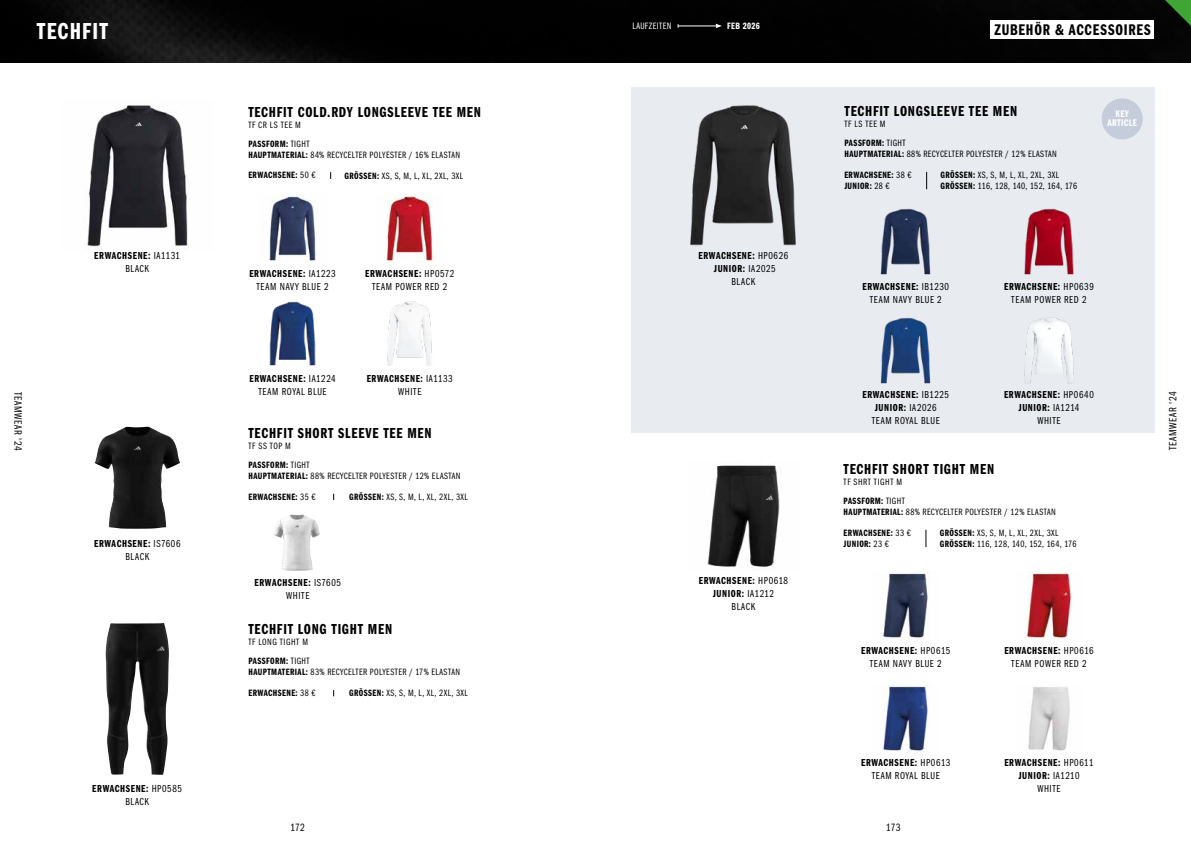
<style>
.page{position:relative;width:1191px;height:842px;background:#fff}
.page>*{position:absolute;margin:0;border:0;box-sizing:border-box;transform-origin:0 0}
.t1{font:24px "Franklin Gothic LT Pro Dm Cm";letter-spacing:.05em;color:#fff}
.t2{font:16px "Franklin Gothic LT Pro Dm Cm";letter-spacing:.05em;color:#000}
.t3{font:15px "Franklin Gothic LT Pro Dm Cm";letter-spacing:.055em;color:#000}
.t4{font:11px "Franklin Gothic LT Pro Bk Cm";letter-spacing:.06em;color:#000}
.t5{font:10.5px/13px "Franklin Gothic LT Pro Dm Cm";letter-spacing:.055em;color:#000;text-align:center}
.t6{font:10.5px "Franklin Gothic LT Pro Bk Cm";letter-spacing:.065em;color:#000}
.t7{font:10px/9.1px "Franklin Gothic LT Pro Dm Cm";letter-spacing:.03em;color:#fff;text-align:center}
.t8{font:9.5px/11px "Franklin Gothic LT Pro Bk Cm";letter-spacing:.05em;color:#000}
.t9{font:9.5px/11px "Franklin Gothic LT Pro Dm Cm";letter-spacing:.04em;color:#000}
.t10{font:9.5px "Franklin Gothic LT Pro Bk Cm";letter-spacing:.07em;color:#000}
.t11{font:9.5px "Franklin Gothic LT Pro Bk Cm";letter-spacing:.05em;color:#fff}
.t12{font:9.5px "Franklin Gothic LT Pro Dm Cm";letter-spacing:.045em;color:#fff}
.s1{font-family:"Franklin Gothic LT Pro Bk Cm"}
.s2{font-family:"Franklin Gothic LT Pro Dm Cm"}
</style>
<div class="page">
<img style="left:0;top:0;width:1191px;height:62px">
<div style="left:631px;top:87px;width:523px;height:345px;background:#e8ebf0"></div>
<div style="left:1101px;top:98px;width:41px;height:41px;background:#c5ccda;border-radius:50%"></div>
<img style="left:85px;top:105px;width:103px;height:143px">
<img style="left:386px;top:194px;width:47px;height:68px">
<img style="left:269px;top:194px;width:47px;height:68px">
<img style="left:269px;top:301px;width:47px;height:65px">
<img style="left:387px;top:301px;width:45px;height:65px">
<img style="left:273px;top:514px;width:47px;height:57px">
<img style="left:105px;top:623px;width:64px;height:152px">
<img style="left:95px;top:427px;width:85px;height:102px">
<img style="left:690px;top:105px;width:106px;height:141px">
<img style="left:880px;top:208px;width:51px;height:67px">
<img style="left:880px;top:318px;width:51px;height:66px">
<img style="left:1024px;top:317px;width:50px;height:67px">
<img style="left:1024px;top:208px;width:50px;height:67px">
<img style="left:707px;top:465px;width:73px;height:102px">
<img style="left:883px;top:573px;width:46px;height:66px">
<img style="left:883px;top:685px;width:46px;height:67px">
<img style="left:1026px;top:572px;width:46px;height:67px">
<img style="left:1028px;top:687px;width:42px;height:64px">
<svg style="left:1165px;top:0;width:26px;height:26px"></svg>
<svg style="left:926px;top:172px;width:1px;height:17px"></svg>
<svg style="left:925px;top:530px;width:1px;height:17px"></svg>
<div style="left:990px;top:20px;width:164px;height:19px;background:#fff"></div>
<hr style="left:678px;top:26px;width:39px;height:1px;background:#fff">
<svg style="left:715px;top:24px;width:7px;height:4px"></svg>
<h1 class="t1" style="left:37px;top:18px;width:73px">TECHFIT</h1>
<p class="t5" style="left:94px;top:249px;width:87px">ERWACHSENE: <span class="s1">IA1131</span></p>
<p class="t6" style="left:125px;top:263px;width:25px">BLACK</p>
<h3 class="t3" style="left:248px;top:103px;width:234px">TECHFIT COLD.RDY LONGSLEEVE TEE MEN</h3>
<p class="t8" style="left:248px;top:119px;width:54px">TF CR LS TEE M</p>
<p class="t9" style="left:248px;top:138px;width:63px">PASSFORM: <span class="s1">TIGHT</span></p>
<p class="t8" style="left:248px;top:149px;width:213px"><span class="s2">HAUPTMATERIAL:</span> 84% RECYCELTER POLYESTER / 16% ELASTAN</p>
<p class="t9" style="left:248px;top:170px;width:69px">ERWACHSENE: <span class="s1">50 €</span></p>
<p class="t8" style="left:344px;top:170px;width:120px"><span class="s2">GRÖSSEN:</span> XS, S, M, L, XL, 2XL, 3XL</p>
<p class="t5" style="left:249px;top:267px;width:88px">ERWACHSENE: <span class="s1">IA1223</span></p>
<p class="t6" style="left:256px;top:280px;width:73px">TEAM NAVY BLUE 2</p>
<p class="t5" style="left:365px;top:267px;width:91px">ERWACHSENE: <span class="s1">HP0572</span></p>
<p class="t6" style="left:372px;top:280px;width:77px">TEAM POWER RED 2</p>
<p class="t11" style="left:632px;top:21px;width:41px">LAUFZEITEN</p>
<p class="t12" style="left:727px;top:21px;width:34px">FEB 2026</p>
<p class="t5" style="left:698px;top:249px;width:91px">ERWACHSENE: <span class="s1">HP0626<br></span>JUNIOR: <span class="s1">IA2025</span></p>
<p class="t6" style="left:731px;top:276px;width:25px">BLACK</p>
<h2 class="t2" style="left:994px;top:21px;width:158px">ZUBEHÖR &amp; ACCESSOIRES</h2>
<h3 class="t3" style="left:844px;top:103px;width:174px">TECHFIT LONGSLEEVE TEE MEN</h3>
<p class="t8" style="left:844px;top:118px;width:42px">TF LS TEE M</p>
<p class="t9" style="left:844px;top:138px;width:63px">PASSFORM: <span class="s1">TIGHT</span></p>
<p class="t8" style="left:844px;top:149px;width:214px"><span class="s2">HAUPTMATERIAL:</span> 88% RECYCELTER POLYESTER / 12% ELASTAN</p>
<p class="t9" style="left:844px;top:170px;width:69px">ERWACHSENE: <span class="s1">38 €<br></span>JUNIOR: <span class="s1">28 €</span></p>
<p class="t8" style="left:940px;top:170px;width:138px"><span class="s2">GRÖSSEN:</span> XS, S, M, L, XL, 2XL, 3XL<br><span class="s2">GRÖSSEN:</span> 116, 128, 140, 152, 164, 176</p>
<p class="t7" style="left:1107px;top:109px;width:31px">KEY<br>ARTICLE</p>
<p class="t5" style="left:862px;top:280px;width:88px">ERWACHSENE: <span class="s1">IB1230</span></p>
<p class="t6" style="left:869px;top:294px;width:73px">TEAM NAVY BLUE 2</p>
<p class="t5" style="left:1004px;top:280px;width:91px">ERWACHSENE: <span class="s1">HP0639</span></p>
<p class="t6" style="left:1011px;top:293px;width:77px">TEAM POWER RED 2</p>
<p class="t5" style="left:249px;top:372px;width:88px">ERWACHSENE: <span class="s1">IA1224</span></p>
<p class="t6" style="left:258px;top:386px;width:70px">TEAM ROYAL BLUE</p>
<p class="t5" style="left:367px;top:372px;width:88px">ERWACHSENE: <span class="s1">IA1133</span></p>
<p class="t6" style="left:398px;top:386px;width:25px">WHITE</p>
<p class="t5" style="left:862px;top:388px;width:88px">ERWACHSENE: <span class="s1">IB1225<br></span>JUNIOR: <span class="s1">IA2026</span></p>
<p class="t6" style="left:871px;top:415px;width:70px">TEAM ROYAL BLUE</p>
<p class="t5" style="left:1004px;top:388px;width:91px">ERWACHSENE: <span class="s1">HP0640<br></span>JUNIOR: <span class="s1">IA1214</span></p>
<p class="t6" style="left:1037px;top:415px;width:25px">WHITE</p>
<p class="t4" style="left:24px;top:392px;width:60px;rotate:90deg">TEAMWEAR '24</p>
<p class="t4" style="left:1166px;top:450px;width:60px;rotate:-90deg">TEAMWEAR '24</p>
<h3 class="t3" style="left:248px;top:424px;width:185px">TECHFIT SHORT SLEEVE TEE MEN</h3>
<p class="t8" style="left:248px;top:440px;width:44px">TF SS TOP M</p>
<p class="t5" style="left:94px;top:537px;width:88px">ERWACHSENE: <span class="s1">IS7606</span></p>
<p class="t6" style="left:126px;top:551px;width:25px">BLACK</p>
<p class="t5" style="left:92px;top:782px;width:91px">ERWACHSENE: <span class="s1">HP0585</span></p>
<p class="t6" style="left:125px;top:796px;width:25px">BLACK</p>
<p class="t9" style="left:248px;top:459px;width:63px">PASSFORM: <span class="s1">TIGHT</span></p>
<p class="t8" style="left:248px;top:470px;width:214px"><span class="s2">HAUPTMATERIAL:</span> 88% RECYCELTER POLYESTER / 12% ELASTAN</p>
<p class="t9" style="left:248px;top:491px;width:69px">ERWACHSENE: <span class="s1">35 €</span></p>
<p class="t8" style="left:349px;top:492px;width:120px"><span class="s2">GRÖSSEN:</span> XS, S, M, L, XL, 2XL, 3XL</p>
<p class="t5" style="left:254px;top:576px;width:88px">ERWACHSENE: <span class="s1">IS7605</span></p>
<p class="t6" style="left:286px;top:589px;width:25px">WHITE</p>
<h3 class="t3" style="left:248px;top:621px;width:145px">TECHFIT LONG TIGHT MEN</h3>
<p class="t8" style="left:248px;top:636px;width:61px">TF LONG TIGHT M</p>
<p class="t9" style="left:248px;top:656px;width:63px">PASSFORM: <span class="s1">TIGHT</span></p>
<p class="t8" style="left:248px;top:667px;width:213px"><span class="s2">HAUPTMATERIAL:</span> 83% RECYCELTER POLYESTER / 17% ELASTAN</p>
<p class="t9" style="left:248px;top:688px;width:69px">ERWACHSENE: <span class="s1">38 €</span></p>
<p class="t8" style="left:349px;top:688px;width:120px"><span class="s2">GRÖSSEN:</span> XS, S, M, L, XL, 2XL, 3XL</p>
<p class="t5" style="left:698px;top:574px;width:91px">ERWACHSENE: <span class="s1">HP0618<br></span>JUNIOR: <span class="s1">IA1212</span></p>
<p class="t6" style="left:731px;top:601px;width:25px">BLACK</p>
<h3 class="t3" style="left:843px;top:461px;width:152px">TECHFIT SHORT TIGHT MEN</h3>
<p class="t10" style="left:843px;top:476px;width:60px">TF SHRT TIGHT M</p>
<p class="t9" style="left:843px;top:496px;width:63px">PASSFORM: <span class="s1">TIGHT</span></p>
<p class="t8" style="left:843px;top:507px;width:214px"><span class="s2">HAUPTMATERIAL:</span> 88% RECYCELTER POLYESTER / 12% ELASTAN</p>
<p class="t9" style="left:843px;top:527px;width:69px">ERWACHSENE: <span class="s1">33 €<br></span>JUNIOR: <span class="s1">23 €</span></p>
<p class="t8" style="left:939px;top:528px;width:138px"><span class="s2">GRÖSSEN:</span> XS, S, M, L, XL, 2XL, 3XL<br><span class="s2">GRÖSSEN:</span> 116, 128, 140, 152, 164, 176</p>
<p class="t5" style="left:861px;top:644px;width:91px">ERWACHSENE: <span class="s1">HP0615</span></p>
<p class="t6" style="left:869px;top:658px;width:73px">TEAM NAVY BLUE 2</p>
<p class="t5" style="left:861px;top:756px;width:91px">ERWACHSENE: <span class="s1">HP0613</span></p>
<p class="t6" style="left:871px;top:770px;width:70px">TEAM ROYAL BLUE</p>
<p class="t5" style="left:1004px;top:644px;width:91px">ERWACHSENE: <span class="s1">HP0616</span></p>
<p class="t6" style="left:1011px;top:658px;width:77px">TEAM POWER RED 2</p>
<p class="t5" style="left:1004px;top:756px;width:91px">ERWACHSENE: <span class="s1">HP0611<br></span>JUNIOR: <span class="s1">IA1210</span></p>
<p class="t6" style="left:1037px;top:783px;width:25px">WHITE</p>
<p class="t4" style="left:290px;top:821px;width:16px">172</p>
<p class="t4" style="left:886px;top:821px;width:16px">173</p>
</div>
